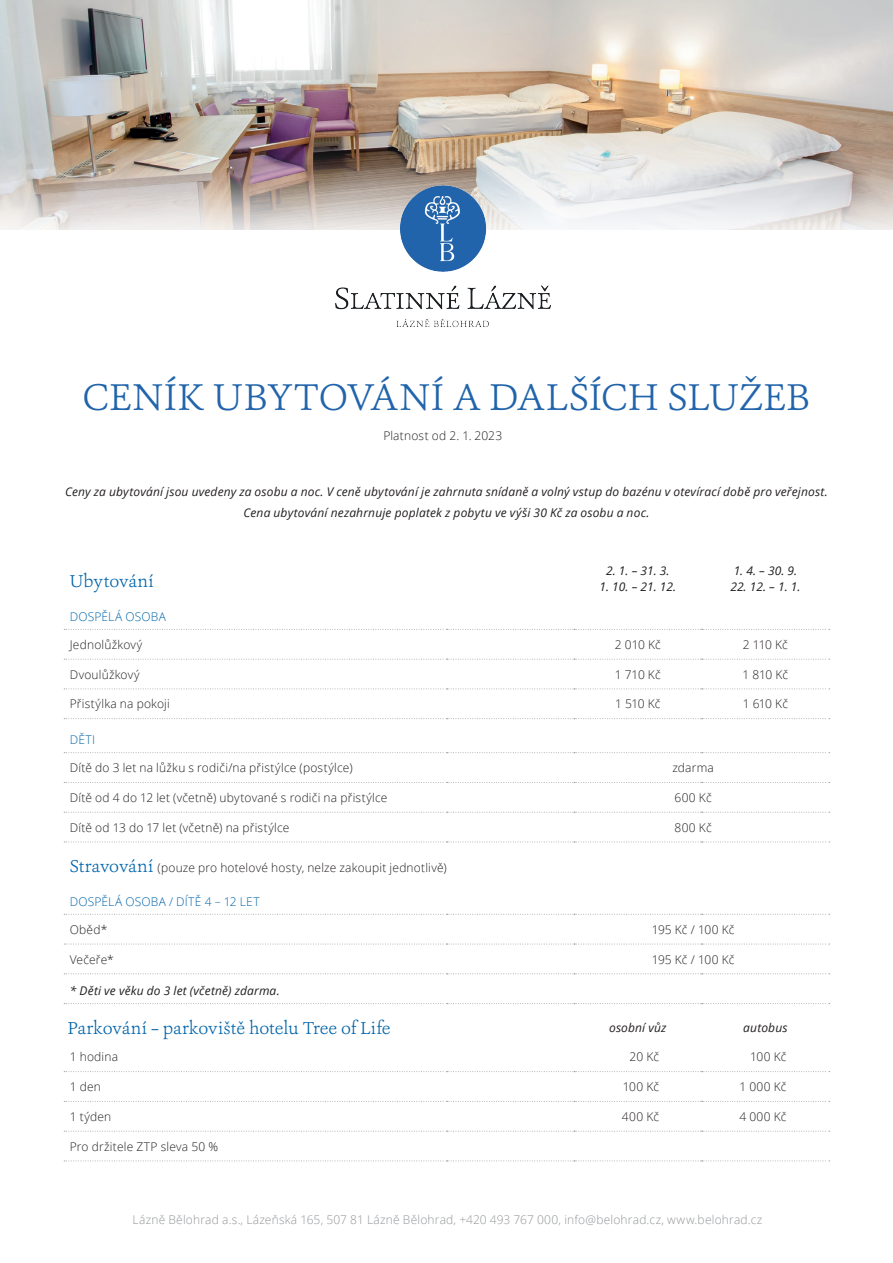
<style>
.page{position:relative;width:893px;height:1263px;background:#fff}
.page>*{position:absolute;margin:0;border:0;box-sizing:border-box;transform-origin:0 0}
.t1{font:300 39px "Ashbury";letter-spacing:.005em;color:#2164ab}
.Nadpis_oblasti{font:300 18px "Ashbury";letter-spacing:-.005em;color:#0165ac}
.text{font:300 12px "Open Sans";letter-spacing:.015em;color:#231f20}
.text-2{font:italic 12px/21px "Open Sans";letter-spacing:.015em;color:#231f20;text-align:center}
.text-3{font:300 12px "Open Sans";letter-spacing:.015em;color:#939598}
.Nadpis_oblasti-2{font:300 12px "Open Sans";letter-spacing:.015em;color:#231f20}
.text-4{font:300 12px "Open Sans";letter-spacing:.015em;color:#0165ac}
.s1{font-family:"Ashbury";font-size:18px;color:#0165ac}
</style>
<div class="page">
<img style="left:0;top:0;width:893px;height:135px">
<img style="left:0;top:135px;width:893px;height:95px">
<img style="left:313px;top:164px;width:259px;height:164px">
<svg style="left:574px;top:753px;width:255px;height:378px"></svg>
<svg style="left:64px;top:629px;width:766px;height:1px"></svg>
<svg style="left:64px;top:659px;width:766px;height:1px"></svg>
<svg style="left:64px;top:688px;width:766px;height:1px"></svg>
<svg style="left:64px;top:718px;width:766px;height:1px"></svg>
<svg style="left:64px;top:752px;width:766px;height:1px"></svg>
<svg style="left:64px;top:782px;width:766px;height:1px"></svg>
<svg style="left:64px;top:812px;width:766px;height:1px"></svg>
<svg style="left:64px;top:842px;width:766px;height:1px"></svg>
<svg style="left:64px;top:914px;width:766px;height:1px"></svg>
<svg style="left:64px;top:1003px;width:766px;height:1px"></svg>
<svg style="left:64px;top:944px;width:766px;height:1px"></svg>
<svg style="left:64px;top:973px;width:766px;height:1px"></svg>
<svg style="left:64px;top:1071px;width:766px;height:1px"></svg>
<svg style="left:64px;top:1101px;width:766px;height:1px"></svg>
<svg style="left:64px;top:1131px;width:766px;height:1px"></svg>
<svg style="left:64px;top:1160px;width:766px;height:1px"></svg>
<p class="t1" style="left:83px;top:372px;width:729px">CENÍK UBYTOVÁNÍ A DALŠÍCH SLUŽEB</p>
<p class="text" style="left:383px;top:427px;width:120px">Platnost od 2. 1. 2023</p>
<p class="text-2" style="left:65px;top:481px;width:764px">Ceny za ubytování jsou uvedeny za osobu a noc. V ceně ubytování je zahrnuta snídaně a volný vstup do bazénu v otevírací době pro veřejnost.<br>Cena ubytování nezahrnuje poplatek z pobytu ve výši 30 Kč za osobu a noc.</p>
<p class="Nadpis_oblasti" style="left:70px;top:569px;width:86px">Ubytování</p>
<p class="text-2" style="left:606px;top:559px;width:65px">2. 1. – 31. 3.</p>
<p class="text-2" style="left:599px;top:576px;width:78px">1. 10. – 21. 12.</p>
<p class="text-2" style="left:734px;top:559px;width:65px">1. 4. – 30. 9.</p>
<p class="text-2" style="left:730px;top:576px;width:72px">22. 12. – 1. 1.</p>
<p class="text-4" style="left:70px;top:608px;width:98px">DOSPĚLÁ OSOBA</p>
<p class="text" style="left:70px;top:636px;width:74px">Jednolůžkový</p>
<p class="text" style="left:615px;top:636px;width:47px">2 010 Kč</p>
<p class="text" style="left:743px;top:636px;width:47px">2 110 Kč</p>
<p class="text" style="left:70px;top:666px;width:71px">Dvoulůžkový</p>
<p class="text" style="left:615px;top:666px;width:47px">1 710 Kč</p>
<p class="text" style="left:742px;top:666px;width:47px">1 810 Kč</p>
<p class="text" style="left:70px;top:696px;width:102px">Přistýlka na pokoji</p>
<p class="text" style="left:615px;top:696px;width:47px">1 510 Kč</p>
<p class="text" style="left:743px;top:696px;width:47px">1 610 Kč</p>
<p class="text-4" style="left:70px;top:732px;width:27px">DĚTI</p>
<p class="text" style="left:70px;top:759px;width:284px">Dítě do 3 let na lůžku s rodiči/na přistýlce (postýlce)</p>
<p class="text" style="left:672px;top:759px;width:43px">zdarma</p>
<p class="text" style="left:70px;top:789px;width:319px">Dítě od 4 do 12 let (včetně) ubytované s rodiči na přistýlce</p>
<p class="text" style="left:674px;top:789px;width:39px">600 Kč</p>
<p class="text" style="left:70px;top:819px;width:221px">Dítě od 13 do 17 let (včetně) na přistýlce</p>
<p class="text" style="left:674px;top:819px;width:39px">800 Kč</p>
<p class="Nadpis_oblasti-2" style="left:70px;top:859px;width:378px"><span class="s1">Stravování</span> (pouze pro hotelové hosty, nelze zakoupit jednotlivě)</p>
<p class="text-4" style="left:70px;top:893px;width:192px">DOSPĚLÁ OSOBA / DÍTĚ 4 – 12 LET</p>
<p class="text" style="left:70px;top:921px;width:39px">Oběd*</p>
<p class="text" style="left:652px;top:921px;width:84px">195 Kč / 100 Kč</p>
<p class="text" style="left:70px;top:951px;width:45px">Večeře*</p>
<p class="text" style="left:652px;top:951px;width:84px">195 Kč / 100 Kč</p>
<p class="text-2" style="left:70px;top:980px;width:211px">* Děti ve věku do 3 let (včetně) zdarma.</p>
<p class="Nadpis_oblasti" style="left:68px;top:1016px;width:324px">Parkování – parkoviště hotelu Tree of Life</p>
<p class="text-2" style="left:609px;top:1016px;width:59px">osobní vůz</p>
<p class="text-2" style="left:743px;top:1016px;width:46px">autobus</p>
<p class="text" style="left:70px;top:1049px;width:50px">1 hodina</p>
<p class="text" style="left:629px;top:1049px;width:31px">20 Kč</p>
<p class="text" style="left:750px;top:1049px;width:38px">100 Kč</p>
<p class="text" style="left:70px;top:1078px;width:33px">1 den</p>
<p class="text" style="left:623px;top:1078px;width:38px">100 Kč</p>
<p class="text" style="left:739px;top:1078px;width:49px">1 000 Kč</p>
<p class="text" style="left:70px;top:1108px;width:43px">1 týden</p>
<p class="text" style="left:622px;top:1108px;width:39px">400 Kč</p>
<p class="text" style="left:739px;top:1108px;width:49px">4 000 Kč</p>
<p class="text" style="left:70px;top:1138px;width:150px">Pro držitele ZTP sleva 50 %</p>
<p class="text-3" style="left:133px;top:1212px;width:631px">Lázně Bělohrad a.s., Lázeňská 165, 507 81 Lázně Bělohrad, +420 493 767 000, info@belohrad.cz, www.belohrad.cz</p>
</div>
